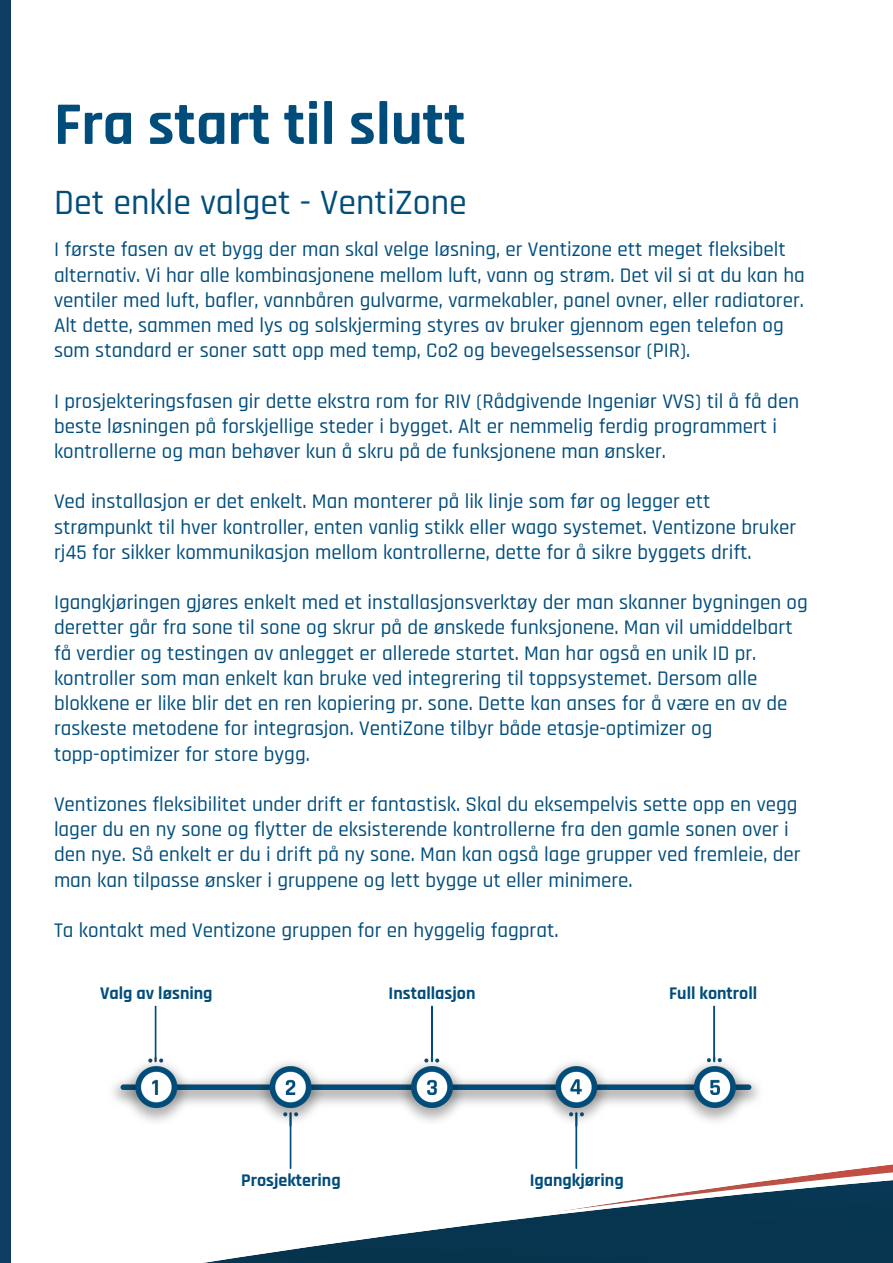
<style>
.page{position:relative;width:893px;height:1263px;background:#fff}
.page>*{position:absolute;margin:0;border:0;box-sizing:border-box;transform-origin:0 0}
.t1{font:700 61.05px "Rajdhani";color:#004d7b}
.t2{font:500 36px "Rajdhani";color:#004d7b}
.t3{font:500 21px/25.2px "Rajdhani";color:#004d7b}
.t4{font:700 18px "Rajdhani";color:#004d7b}
</style>
<div class="page">
<div style="left:0;top:0;width:11px;height:1263px;background:#0e3d62"></div>
<svg style="left:774px;top:1164px;width:119px;height:16px"></svg>
<svg style="left:772px;top:1180px;width:121px;height:83px;background:#174159"></svg>
<img style="left:113px;top:1005px;width:659px;height:258px">
<h1 class="t1" style="left:54px;top:100px;width:413px">Fra start til slutt</h1>
<h2 class="t2" style="left:54px;top:187px;width:414px">Det enkle valget - VentiZone</h2>
<p class="t3" style="left:54px;top:238px;width:752px">I første fasen av et bygg der man skal velge løsning, er Ventizone ett meget fleksibelt alternativ. Vi har alle kombinasjonene mellom luft, vann og strøm. Det vil si at du kan ha ventiler med luft, bafler, vannbåren gulvarme, varmekabler, panel ovner, eller radiatorer.<br>Alt dette, sammen med lys og solskjerming styres av bruker gjennom egen telefon og som standard er soner satt opp med temp, Co2 og bevegelsessensor (PIR).</p>
<p class="t3" style="left:54px;top:389px;width:747px">I prosjekteringsfasen gir dette ekstra rom for RIV (Rådgivende Ingeniør VVS) til å få den beste løsningen på forskjellige steder i bygget. Alt er nemmelig ferdig programmert i kontrollerne og man behøver kun å skru på de funksjonene man ønsker.</p>
<p class="t3" style="left:54px;top:490px;width:744px">Ved installasjon er det enkelt. Man monterer på lik linje som før og legger ett strømpunkt til hver kontroller, enten vanlig stikk eller wago systemet. Ventizone bruker rj45 for sikker kommunikasjon mellom kontrollerne, dette for å sikre byggets drift.</p>
<p class="t3" style="left:54px;top:591px;width:755px">Igangkjøringen gjøres enkelt med et installasjonsverktøy der man skanner bygningen og deretter går fra sone til sone og skrur på de ønskede funksjonene. Man vil umiddelbart få verdier og testingen av anlegget er allerede startet. Man har også en unik ID pr. kontroller som man enkelt kan bruke ved integrering til toppsystemet. Dersom alle blokkene er like blir det en ren kopiering pr. sone. Dette kan anses for å være en av de raskeste metodene for integrasjon. VentiZone tilbyr både etasje-optimizer og topp-optimizer for store bygg.</p>
<p class="t3" style="left:54px;top:792px;width:748px">Ventizones fleksibilitet under drift er fantastisk. Skal du eksempelvis sette opp en vegg lager du en ny sone og flytter de eksisterende kontrollerne fra den gamle sonen over i den nye. Så enkelt er du i drift på ny sone. Man kan også lage grupper ved fremleie, der man kan tilpasse ønsker i gruppene og lett bygge ut eller minimere.</p>
<p class="t3" style="left:54px;top:918px;width:506px">Ta kontakt med Ventizone gruppen for en hyggelig fagprat.</p>
<p class="t4" style="left:100px;top:986px;width:114px">Valg av løsning</p>
<p class="t4" style="left:389px;top:986px;width:88px">Installasjon</p>
<p class="t4" style="left:669px;top:986px;width:90px">Full kontroll</p>
<p class="t4" style="left:241px;top:1173px;width:101px">Prosjektering</p>
<p class="t4" style="left:530px;top:1173px;width:96px">Igangkjøring</p>
</div>
